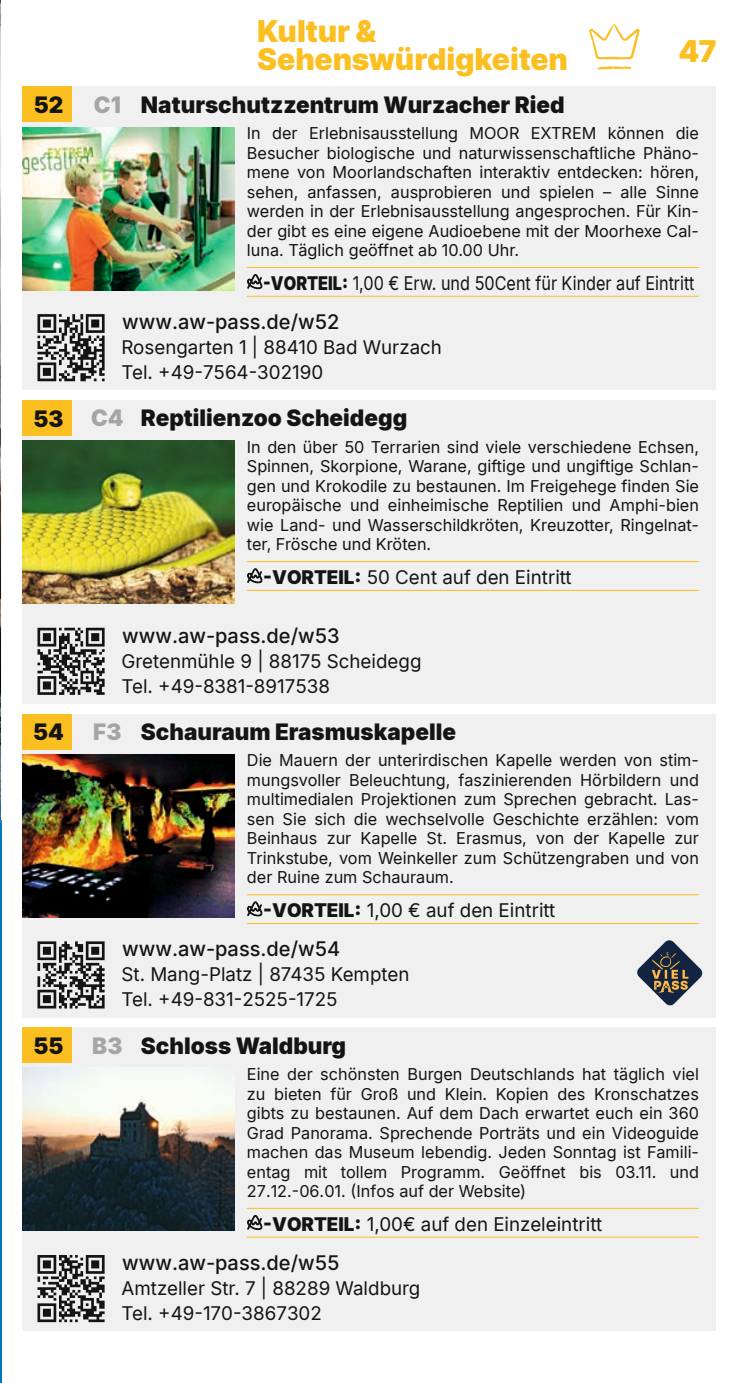
<style>
.page{position:relative;width:745px;height:1383px;background:#fff}
.page>*{position:absolute;margin:0;border:0;box-sizing:border-box;transform-origin:0 0}
.t1{font:30px/27.5px "Inter";letter-spacing:-.005em;color:#fcbf21}
.t2{font:900 22.5px "Inter";color:#131413}
.t3{font:900 22.5px "Inter";color:#131413}
.t4{font:500 20px "Inter";color:#131413}
.t5{font:18.75px/25px "Inter";color:#131413}
.t6{font:18.75px "Inter";color:#131413;scale:.86 1}
.t7{font:16.25px/19.5px "Inter";color:#131413;text-align:justify}
.s1{color:#a6a4a7}
.s2{font-weight:900}
</style>
<div class="page">
<svg style="left:589px;top:24px;width:51px;height:36px"></svg>
<svg style="left:597px;top:66px;width:35px;height:4px"></svg>
<div style="left:22px;top:87px;width:693px;height:303px;background:#f0f0f0"></div>
<div style="left:22px;top:87px;width:50px;height:35px;background:#fcbf21"></div>
<img style="left:22px;top:127px;width:213px;height:163px">
<hr style="left:247px;top:267px;width:452px;height:1px;background:#fcbf21">
<hr style="left:247px;top:296px;width:452px;height:1px;background:#fcbf21">
<svg style="left:247px;top:274px;width:16px;height:15px"></svg>
<svg style="left:37px;top:314px;width:68px;height:67px"></svg>
<div style="left:22px;top:400px;width:693px;height:304px;background:#f0f0f0"></div>
<div style="left:22px;top:400px;width:50px;height:36px;background:#fcbf21"></div>
<img style="left:22px;top:441px;width:213px;height:163px">
<hr style="left:247px;top:561px;width:452px;height:1px;background:#fcbf21">
<hr style="left:247px;top:590px;width:452px;height:1px;background:#fcbf21">
<svg style="left:247px;top:568px;width:16px;height:15px"></svg>
<svg style="left:37px;top:628px;width:68px;height:67px"></svg>
<div style="left:22px;top:714px;width:693px;height:303px;background:#f0f0f0"></div>
<div style="left:22px;top:714px;width:50px;height:35px;background:#fcbf21"></div>
<img style="left:22px;top:754px;width:213px;height:163px">
<svg style="left:637px;top:940px;width:66px;height:66px"></svg>
<hr style="left:247px;top:894px;width:452px;height:1px;background:#fcbf21">
<hr style="left:247px;top:923px;width:452px;height:1px;background:#fcbf21">
<svg style="left:247px;top:901px;width:16px;height:15px"></svg>
<svg style="left:37px;top:941px;width:68px;height:67px"></svg>
<div style="left:22px;top:1027px;width:693px;height:304px;background:#f0f0f0"></div>
<div style="left:22px;top:1027px;width:50px;height:36px;background:#fcbf21"></div>
<img style="left:22px;top:1068px;width:213px;height:163px">
<hr style="left:247px;top:1208px;width:452px;height:1px;background:#fcbf21">
<hr style="left:247px;top:1237px;width:452px;height:1px;background:#fcbf21">
<svg style="left:247px;top:1215px;width:16px;height:15px"></svg>
<svg style="left:37px;top:1255px;width:68px;height:67px"></svg>
<img style="left:0;top:1px;width:1px;height:736px">
<svg style="left:0;top:737px;width:2px;height:646px"></svg>
<h2 class="t3" style="left:34px;top:88px;width:31px">52</h2>
<h1 class="t1" style="left:257px;top:17px;width:312px">Kultur &amp;<br>Sehenswürdigkeiten</h1>
<h2 class="t2" style="left:94px;top:88px;width:472px"><span class="s1">C1</span> Naturschutzzentrum Wurzacher Ried</h2>
<h1 class="t1" style="left:679px;top:37px;width:40px">47</h1>
<p class="t7" style="left:247px;top:123px;width:454px">In der Erlebnisausstellung MOOR EXTREM können die Besucher biologische und naturwissenschaftliche Phäno&shy;mene von Moorlandschaften interaktiv entdecken: hören, sehen, anfassen, ausprobieren und spielen – alle Sinne werden in der Erlebnisausstellung angesprochen. Für Kin&shy;der gibt es eine eigene Audioebene mit der Moorhexe Cal&shy;luna. Täglich geöffnet ab 10.00 Uhr.</p>
<p class="t6" style="left:263px;top:269px;width:503px"><span class="s2">-VORTEIL:</span> 1,00 € Erw. und 50Cent für Kinder auf Eintritt</p>
<p class="t4" style="left:122px;top:307px;width:219px">www.aw-pass.de/w52</p>
<p class="t5" style="left:122px;top:334px;width:322px">Rosengarten 1 | 88410 Bad Wurzach<br>Tel. +49-7564-302190</p>
<h2 class="t3" style="left:34px;top:401px;width:32px">53</h2>
<h2 class="t2" style="left:91px;top:401px;width:318px"><span class="s1">C4</span> Reptilienzoo Scheidegg</h2>
<p class="t7" style="left:247px;top:437px;width:454px">In den über 50 Terrarien sind viele verschiedene Echsen, Spinnen, Skorpione, Warane, giftige und ungiftige Schlan&shy;gen und Krokodile zu bestaunen. Im Freigehege finden Sie europäische und einheimische Reptilien und Amphi-bien wie Land- und Wasserschildkröten, Kreuzotter, Ringelnat&shy;ter, Frösche und Kröten.</p>
<p class="t5" style="left:263px;top:564px;width:310px"><span class="s2">-VORTEIL:</span> 50 Cent auf den Eintritt</p>
<p class="t4" style="left:122px;top:620px;width:219px">www.aw-pass.de/w53</p>
<p class="t5" style="left:122px;top:648px;width:301px">Gretenmühle 9 | 88175 Scheidegg<br>Tel. +49-8381-8917538</p>
<h2 class="t3" style="left:33px;top:715px;width:32px">54</h2>
<h2 class="t2" style="left:93px;top:715px;width:364px"><span class="s1">F3</span> Schauraum Erasmuskapelle</h2>
<p class="t7" style="left:247px;top:750px;width:454px">Die Mauern der unterirdischen Kapelle werden von stim&shy;mungsvoller Beleuchtung, faszinierenden Hörbildern und multimedialen Projektionen zum Sprechen gebracht. Las&shy;sen Sie sich die wechselvolle Geschichte erzählen: vom Beinhaus zur Kapelle St. Erasmus, von der Kapelle zur Trinkstube, vom Weinkeller zum Schützengraben und von der Ruine zum Schauraum.</p>
<p class="t5" style="left:263px;top:897px;width:294px"><span class="s2">-VORTEIL:</span> 1,00 € auf den Eintritt</p>
<p class="t4" style="left:122px;top:934px;width:219px">www.aw-pass.de/w54</p>
<p class="t5" style="left:122px;top:961px;width:289px">St. Mang-Platz | 87435 Kempten<br>Tel. +49-831-2525-1725</p>
<h2 class="t3" style="left:34px;top:1028px;width:31px">55</h2>
<h2 class="t2" style="left:92px;top:1028px;width:255px"><span class="s1">B3</span> Schloss Waldburg</h2>
<p class="t7" style="left:247px;top:1064px;width:454px">Eine der schönsten Burgen Deutschlands hat täglich viel zu bieten für Groß und Klein. Kopien des Kronschatzes gibts zu bestaunen. Auf dem Dach erwartet euch ein 360<br>Grad Panorama. Sprechende Porträts und ein Videoguide machen das Museum lebendig. Jeden Sonntag ist Famili&shy;entag mit tollem Programm. Geöffnet bis 03.11. und 27.12.-06.01. (Infos auf der Website)</p>
<p class="t5" style="left:263px;top:1211px;width:340px"><span class="s2">-VORTEIL:</span> 1,00€ auf den Einzeleintritt</p>
<p class="t4" style="left:122px;top:1247px;width:219px">www.aw-pass.de/w55</p>
<p class="t5" style="left:122px;top:1275px;width:300px">Amtzeller Str. 7 | 88289 Waldburg<br>Tel. +49-170-3867302</p>
</div>
